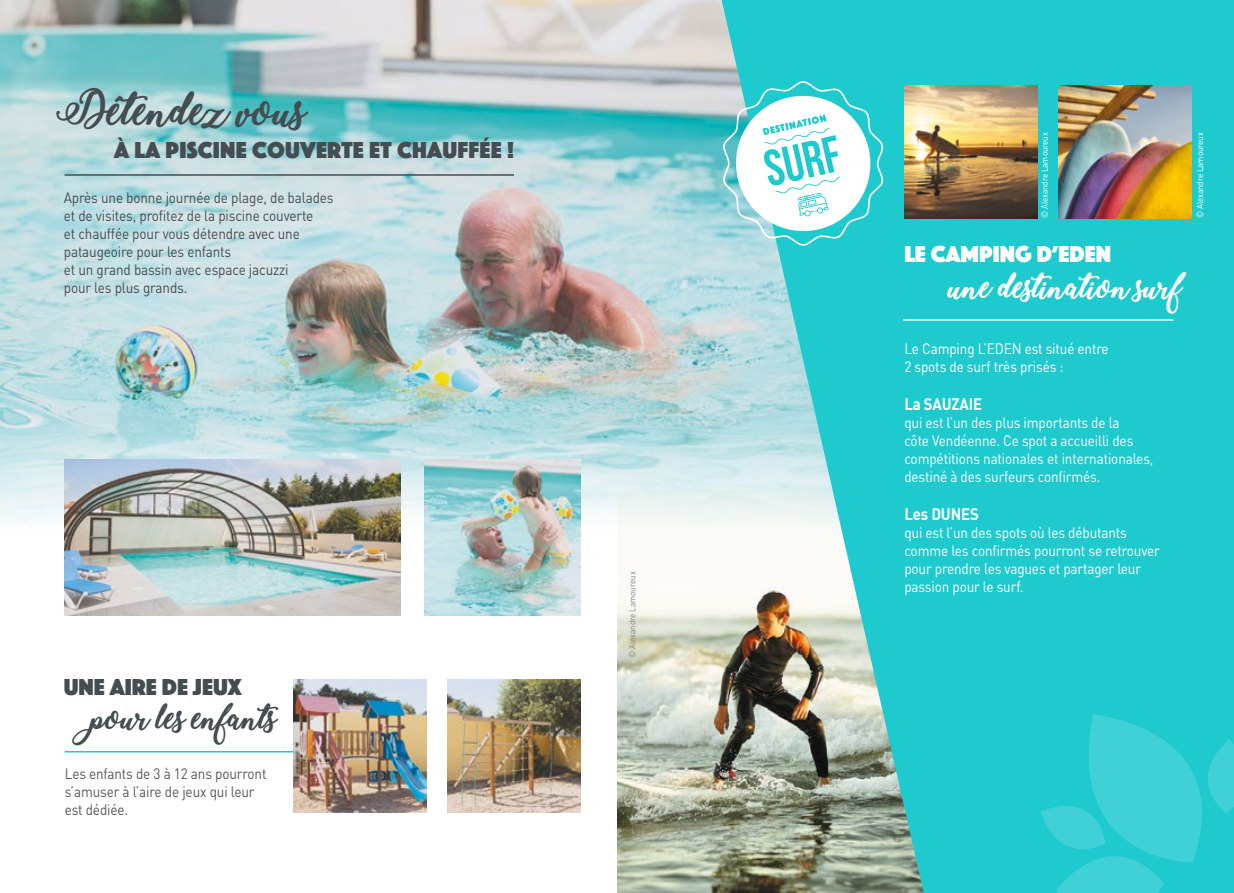
<style>
.page{position:relative;width:1234px;height:893px;background:#fff}
.page>*{position:absolute;margin:0;border:0;box-sizing:border-box;transform-origin:0 0}
.t1{font:42px "Bold Stylish Calligraphy";color:#444d51}
.t2{font:31.65px "Bold Stylish Calligraphy";color:#444d51}
.t3{font:31.5px "Bold Stylish Calligraphy";color:#fff}
.t4{font:24px "Phosphate Solid";letter-spacing:.01em;color:#444d51}
.t5{font:24px "Phosphate Solid";color:#fff}
.t6{font:700 16.5px "DIN";letter-spacing:-.01em;color:#fff;scale:.9 1}
.t7{font:15px/18px "DIN";letter-spacing:-.01em;color:#fff;scale:.9 1}
.t8{font:15px/18px "DIN";letter-spacing:-.01em;color:#444d51;scale:.9 1}
.t9{font:15px/18px "DIN";letter-spacing:-.01em;color:#575756;scale:.9 1}
.t10{font:9px "DIN";letter-spacing:-.01em;color:#fff;scale:.9 1}
.t11{font:9px "DIN";letter-spacing:-.01em;color:#878787;scale:.9 1}
</style>
<div class="page">
<img style="left:617px;top:605px;width:104px;height:288px">
<img style="left:0;top:0;width:721px;height:534px">
<svg style="left:721px;top:0;width:512px;height:893px;background:#40c6c6"></svg>
<svg style="left:1040px;top:714px;width:193px;height:179px;background:#2fcdd1"></svg>
<hr style="left:65px;top:174px;width:449px;height:2px;background:#444d51">
<hr style="left:65px;top:751px;width:270px;height:1px;background:#1ecace">
<hr style="left:903px;top:319px;width:270px;height:2px;background:#fff">
<img style="left:294px;top:679px;width:132px;height:133px">
<img style="left:904px;top:86px;width:132px;height:132px">
<img style="left:447px;top:679px;width:133px;height:133px">
<img style="left:1058px;top:86px;width:132px;height:132px">
<img style="left:65px;top:459px;width:335px;height:156px">
<img style="left:424px;top:460px;width:156px;height:155px">
<svg style="left:722px;top:81px;width:161px;height:165px"></svg>
<h1 class="t1" style="left:56px;top:85px;width:251px">Détendez vous</h1>
<h3 class="t4" style="left:114px;top:133px;width:401px">À LA PISCINE COUVERTE ET CHAUFFÉE !</h3>
<p class="t8" style="left:64px;top:188px;width:301px">Après une bonne journée de plage, de balades et de visites, profitez de la piscine couverte<br>et chauffée pour vous détendre avec une pataugeoire pour les enfants<br>et un grand bassin avec espace jacuzzi<br>pour les plus grands.</p>
<h3 class="t4" style="left:64px;top:670px;width:179px">UNE AIRE DE JEUX</h3>
<h2 class="t2" style="left:91px;top:698px;width:186px">pour les enfants</h2>
<p class="t9" style="left:65px;top:765px;width:226px">Les enfants de 3 à 12 ans pourront s’amuser à l’aire de jeux qui leur est dédiée.</p>
<p class="t11" style="left:626px;top:658px;width:97px;rotate:-90deg">© Alexandre Lamoureux</p>
<p class="t10" style="left:1038px;top:218px;width:97px;rotate:-90deg">© Alexandre Lamoureux</p>
<p class="t10" style="left:1193px;top:218px;width:97px;rotate:-90deg">© Alexandre Lamoureux</p>
<h3 class="t5" style="left:904px;top:237px;width:208px">LE CAMPING D’EDEN</h3>
<h3 class="t3" style="left:949px;top:267px;width:233px">une destination surf</h3>
<p class="t7" style="left:904px;top:339px;width:228px">Le Camping L’EDEN est situé entre<br>2 spots de surf très prisés :</p>
<p class="t6" style="left:904px;top:393px;width:88px">La SAUZAIE</p>
<p class="t7" style="left:904px;top:413px;width:278px">qui est l’un des plus importants de la<br>côte Vendéenne. Ce spot a accueilli des compétitions nationales et internationales, destiné à des surfeurs confirmés.</p>
<p class="t6" style="left:904px;top:503px;width:84px">Les DUNES</p>
<p class="t7" style="left:904px;top:523px;width:285px">qui est l’un des spots où les débutants comme les confirmés pourront se retrouver pour prendre les vagues et partager leur passion pour le surf.</p>
</div>
